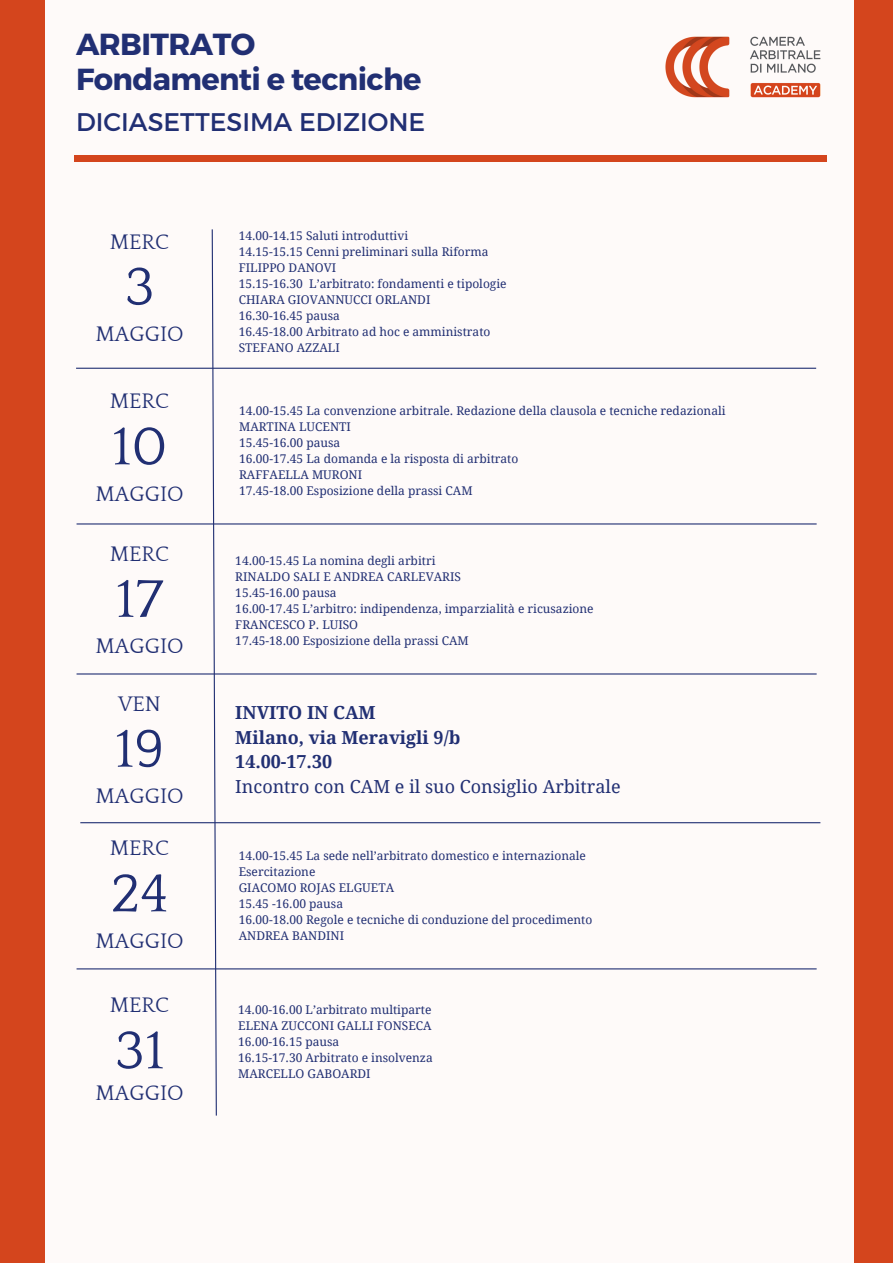
<style>
.page{position:relative;width:893px;height:1264px;background:#fff}
.page>*{position:absolute;margin:0;border:0;box-sizing:border-box;transform-origin:0 0}
.t1{font:55.5px "Quattrocento";color:#212f73}
.t2{font:700 30.45px/34.8px "Montserrat";letter-spacing:-.02em;color:#212f73}
.t3{font:25.5px "Montserrat";color:#212f73}
.t4{font:21.6px "Quattrocento";color:#212f73}
.t5{font:700 18px/24.8px "Droid Serif";color:#212f73}
.t6{font:18px "Droid Serif";color:#212f73}
.t7{font:12px/16px "Droid Serif";color:#212f73}
</style>
<div class="page">
<div style="left:0;top:0;width:892px;height:1262px;background:#d4451d"></div>
<div style="left:45px;top:0;width:808px;height:1262px;background:#fefaf9"></div>
<svg style="left:211px;top:229px;width:6px;height:887px"></svg>
<hr style="left:76px;top:368px;width:740px;height:1px;background:#212f73">
<div style="left:75px;top:155px;width:751px;height:7px;background:#d4451d"></div>
<hr style="left:77px;top:968px;width:739px;height:1px;background:#212f73">
<hr style="left:80px;top:822px;width:740px;height:1px;background:#212f73">
<hr style="left:77px;top:523px;width:739px;height:1px;background:#212f73">
<hr style="left:77px;top:673px;width:739px;height:1px;background:#212f73">
<img style="left:665px;top:36px;width:156px;height:62px">
<h2 class="t2" style="left:76px;top:25px;width:347px">ARBITRATO<br>Fondamenti e tecniche</h2>
<h3 class="t3" style="left:76px;top:105px;width:351px">DICIASETTESIMA EDIZIONE</h3>
<h3 class="t4" style="left:110px;top:230px;width:61px">MERC</h3>
<h1 class="t1" style="left:124px;top:257px;width:32px">3</h1>
<h3 class="t4" style="left:95px;top:322px;width:90px">MAGGIO</h3>
<h3 class="t4" style="left:110px;top:390px;width:61px">MERC</h3>
<h1 class="t1" style="left:112px;top:417px;width:57px">10</h1>
<h3 class="t4" style="left:95px;top:482px;width:90px">MAGGIO</h3>
<h3 class="t4" style="left:110px;top:542px;width:61px">MERC</h3>
<h1 class="t1" style="left:115px;top:569px;width:50px">17</h1>
<h3 class="t4" style="left:95px;top:634px;width:90px">MAGGIO</h3>
<h3 class="t4" style="left:118px;top:692px;width:45px">VEN</h3>
<h1 class="t1" style="left:115px;top:719px;width:51px">19</h1>
<h3 class="t4" style="left:95px;top:784px;width:90px">MAGGIO</h3>
<h3 class="t4" style="left:110px;top:837px;width:61px">MERC</h3>
<h1 class="t1" style="left:110px;top:864px;width:59px">24</h1>
<h3 class="t4" style="left:95px;top:929px;width:90px">MAGGIO</h3>
<h3 class="t4" style="left:110px;top:993px;width:61px">MERC</h3>
<h1 class="t1" style="left:115px;top:1021px;width:51px">31</h1>
<h3 class="t4" style="left:95px;top:1081px;width:90px">MAGGIO</h3>
<p class="t7" style="left:239px;top:228px;width:269px">14.00-14.15 Saluti introduttivi<br>14.15-15.15 Cenni preliminari sulla Riforma<br>FILIPPO DANOVI<br>15.15-16.30 L’arbitrato: fondamenti e tipologie<br>CHIARA GIOVANNUCCI ORLANDI<br>16.30-16.45 pausa<br>16.45-18.00 Arbitrato ad hoc e amministrato<br>STEFANO AZZALI</p>
<p class="t7" style="left:239px;top:402px;width:488px">14.00-15.45 La convenzione arbitrale. Redazione della clausola e tecniche redazionali MARTINA LUCENTI<br>15.45-16.00 pausa<br>16.00-17.45 La domanda e la risposta di arbitrato<br>RAFFAELLA MURONI<br>17.45-18.00 Esposizione della prassi CAM</p>
<p class="t7" style="left:235px;top:553px;width:360px">14.00-15.45 La nomina degli arbitri<br>RINALDO SALI E ANDREA CARLEVARIS<br>15.45-16.00 pausa<br>16.00-17.45 L’arbitro: indipendenza, imparzialità e ricusazione FRANCESCO P. LUISO<br>17.45-18.00 Esposizione della prassi CAM</p>
<h3 class="t5" style="left:235px;top:700px;width:227px">INVITO IN CAM<br>Milano, via Meravigli 9/b<br>14.00-17.30</h3>
<h3 class="t6" style="left:235px;top:776px;width:387px">Incontro con CAM e il suo Consiglio Arbitrale</h3>
<p class="t7" style="left:239px;top:847px;width:355px">14.00-15.45 La sede nell’arbitrato domestico e internazionale Esercitazione<br>GIACOMO ROJAS ELGUETA<br>15.45 -16.00 pausa<br>16.00-18.00 Regole e tecniche di conduzione del procedimento ANDREA BANDINI</p>
<p class="t7" style="left:238px;top:1001px;width:196px">14.00-16.00 L’arbitrato multiparte<br>ELENA ZUCCONI GALLI FONSECA<br>16.00-16.15 pausa<br>16.15-17.30 Arbitrato e insolvenza<br>MARCELLO GABOARDI</p>
</div>
